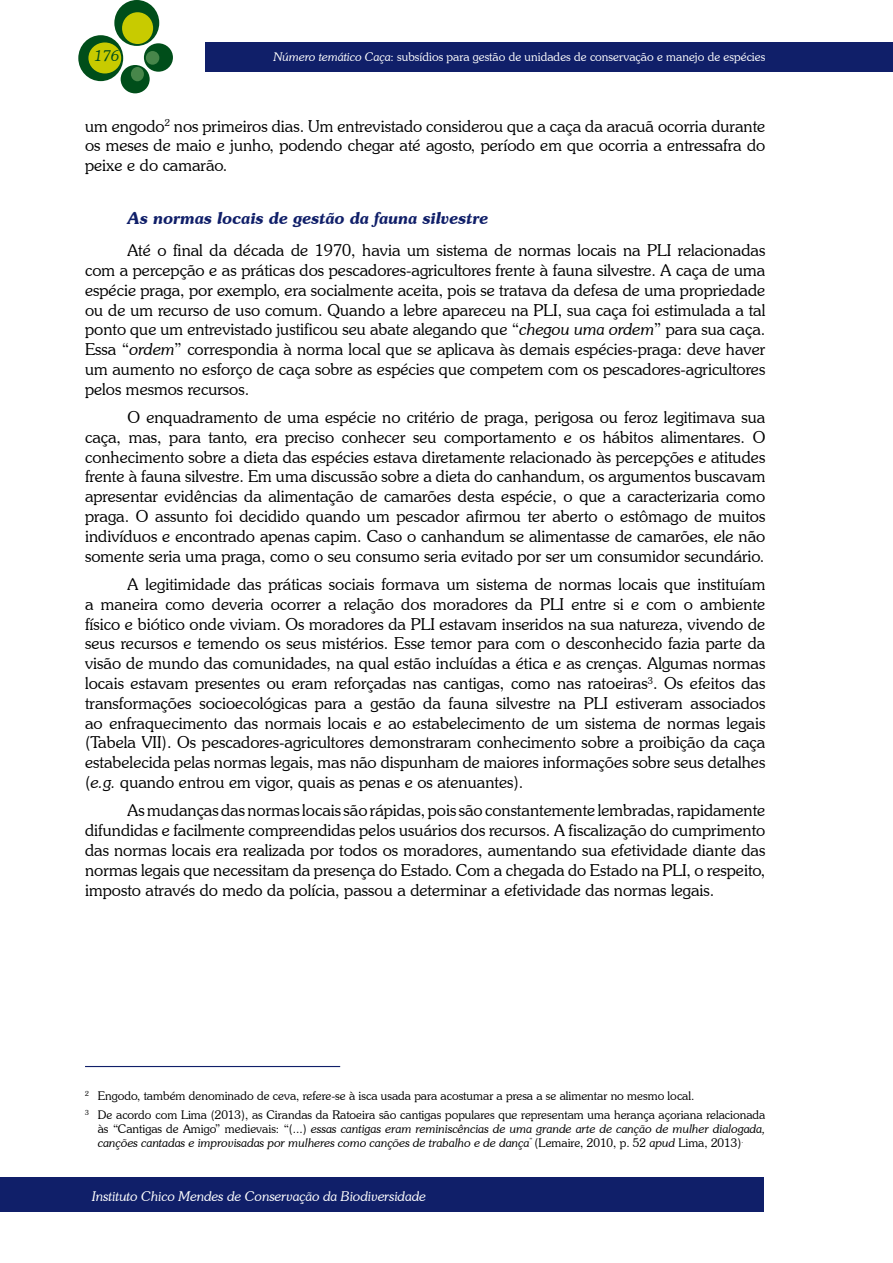
<style>
.page{position:relative;width:893px;height:1263px;background:#fff}
.page>*{position:absolute;margin:0;border:0;box-sizing:border-box;transform-origin:0 0}
.t1{font:300 16.5px/19.8px "Souvenir IT Cby BT";color:#000;text-align:justify}
.t2{font:italic 600 16.5px "Souvenir IT Cby BT";color:#101f69}
.t3{font:italic 300 15px "Souvenir IT Cby BT";color:#004e1a}
.t4{font:italic 300 13.5px "Souvenir IT Cby BT";color:#fff}
.t5{font:italic 300 12px/14.4px "Souvenir IT Cby BT";color:#000}
.t6{font:300 12px/18.6px "Souvenir IT Cby BT";color:#000}
.t7{font:300 12px "Souvenir IT Cby BT";color:#fff}
.s1{font-style:italic}
.s2{font-style:normal}
</style>
<div class="page">
<div style="left:205px;top:43px;width:687px;height:29px;background:#101f69"></div>
<div style="left:114px;top:0;width:45px;height:46px;background:#004e1a;border-radius:50%"></div>
<div style="left:78px;top:35px;width:45px;height:46px;background:#004e1a;border-radius:50%"></div>
<div style="left:144px;top:43px;width:29px;height:29px;background:#004e1a;border-radius:50%"></div>
<div style="left:121px;top:65px;width:29px;height:28px;background:#004e1a;border-radius:50%"></div>
<div style="left:122px;top:12px;width:31px;height:32px;background:#c8cb00;border-radius:50%"></div>
<div style="left:88px;top:42px;width:33px;height:31px;background:#c8cb00;border-radius:50%"></div>
<div style="left:146px;top:51px;width:13px;height:14px;background:#47864a;border-radius:50%"></div>
<div style="left:131px;top:67px;width:13px;height:14px;background:#47864a;border-radius:50%"></div>
<div style="left:0;top:1178px;width:764px;height:34px;background:#101f69"></div>
<hr style="left:85px;top:1066px;width:255px;height:1px;background:#101f69">
<p class="t3" style="left:95px;top:46px;width:26px">176</p>
<p class="t7" style="left:274px;top:49px;width:493px"><span class="s1">Número temático Caça</span>: subsídios para gestão de unidades de conservação e manejo de espécies</p>
<p class="t1" style="left:85px;top:116px;width:682px">um engodo<sup>2</sup> nos primeiros dias. Um entrevistado considerou que a caça da aracuã ocorria durante os meses de maio e junho, podendo chegar até agosto, período em que ocorria a entressafra do peixe e do camarão.</p>
<p class="t2" style="left:128px;top:207px;width:362px">As normas locais de gestão da fauna silvestre</p>
<p class="t1" style="left:85px;top:240px;width:682px;text-indent:43px">Até o final da década de 1970, havia um sistema de normas locais na PLI relacionadas com a percepção e as práticas dos pescadores-agricultores frente à fauna silvestre. A caça de uma espécie praga, por exemplo, era socialmente aceita, pois se tratava da defesa de uma propriedade ou de um recurso de uso comum. Quando a lebre apareceu na PLI, sua caça foi estimulada a tal ponto que um entrevistado justificou seu abate alegando que “<span class="s1">chegou uma ordem</span>” para sua caça.<br>Essa “<span class="s1">ordem</span>” correspondia à norma local que se aplicava às demais espécies-praga: deve haver um aumento no esforço de caça sobre as espécies que competem com os pescadores-agricultores pelos mesmos recursos.</p>
<p class="t1" style="left:85px;top:407px;width:682px;text-indent:43px">O enquadramento de uma espécie no critério de praga, perigosa ou feroz legitimava sua caça, mas, para tanto, era preciso conhecer seu comportamento e os hábitos alimentares. O conhecimento sobre a dieta das espécies estava diretamente relacionado às percepções e atitudes frente à fauna silvestre. Em uma discussão sobre a dieta do canhandum, os argumentos buscavam apresentar evidências da alimentação de camarões desta espécie, o que a caracterizaria como praga. O assunto foi decidido quando um pescador afirmou ter aberto o estômago de muitos indivíduos e encontrado apenas capim. Caso o canhandum se alimentasse de camarões, ele não somente seria uma praga, como o seu consumo seria evitado por ser um consumidor secundário.</p>
<p class="t1" style="left:85px;top:574px;width:682px;text-indent:43px">A legitimidade das práticas sociais formava um sistema de normas locais que instituíam a maneira como deveria ocorrer a relação dos moradores da PLI entre si e com o ambiente físico e biótico onde viviam. Os moradores da PLI estavam inseridos na sua natureza, vivendo de seus recursos e temendo os seus mistérios. Esse temor para com o desconhecido fazia parte da visão de mundo das comunidades, na qual estão incluídas a ética e as crenças. Algumas normas locais estavam presentes ou eram reforçadas nas cantigas, como nas ratoeiras<sup>3</sup>. Os efeitos das transformações socioecológicas para a gestão da fauna silvestre na PLI estiveram associados ao enfraquecimento das normais locais e ao estabelecimento de um sistema de normas legais (Tabela VII). Os pescadores-agricultores demonstraram conhecimento sobre a proibição da caça estabelecida pelas normas legais, mas não dispunham de maiores informações sobre seus detalhes (<span class="s1">e.g.</span> quando entrou em vigor, quais as penas e os atenuantes).</p>
<p class="t1" style="left:85px;top:800px;width:682px;text-indent:43px">As mudanças das normas locais são rápidas, pois são constantemente lembradas, rapidamente difundidas e facilmente compreendidas pelos usuários dos recursos. A fiscalização do cumprimento das normas locais era realizada por todos os moradores, aumentando sua efetividade diante das normas legais que necessitam da presença do Estado. Com a chegada do Estado na PLI, o respeito, imposto através do medo da polícia, passou a determinar a efetividade das normas legais.</p>
<p class="t6" style="left:85px;top:1086px;width:682px"><sup>2</sup> Engodo, também denominado de ceva, refere-se à isca usada para acostumar a presa a se alimentar no mesmo local.<br><sup>3</sup> De acordo com Lima (2013), as Cirandas da Ratoeira são cantigas populares que representam uma herança açoriana relacionada</p>
<p class="t5" style="left:98px;top:1121px;width:669px"><span class="s2">às “Cantigas de Amigo” medievais: “(...)</span> essas cantigas eram reminiscências de uma grande arte de canção de mulher dialogada, canções cantadas e improvisadas por mulheres como canções de trabalho e de dança<sup>”</sup> <span class="s2">(Lemaire, 2010, p. 52</span> apud <span class="s2">Lima, 2013)</span><sup>.</sup></p>
<p class="t4" style="left:92px;top:1188px;width:335px">Instituto Chico Mendes de Conservação da Biodiversidade</p>
</div>
